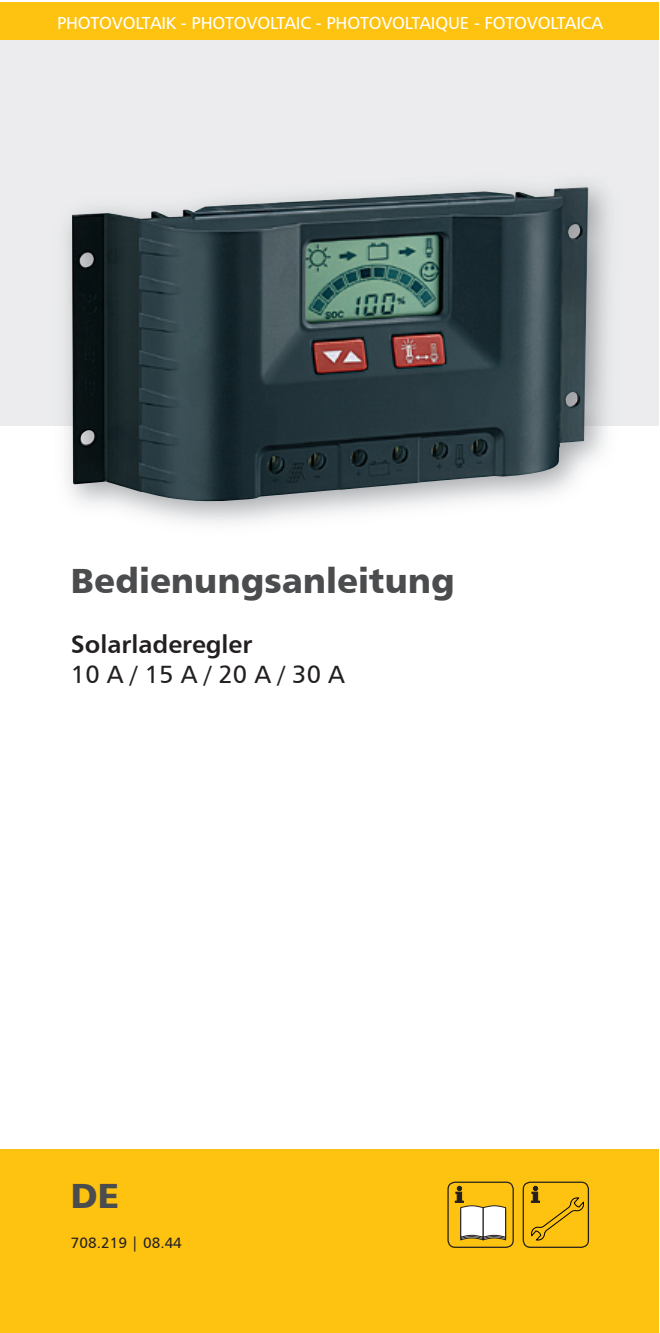
<style>
.page{position:relative;width:660px;height:1333px;background:#fff}
.page>*{position:absolute;margin:0;border:0;box-sizing:border-box;transform-origin:0 0}
.t1{font:35px "Humanist 777 BT Black B";color:#4b4c4d}
.t2{font:25px "Humanist 777 BT Bold B";color:#231f20}
.t3{font:25px "Humanist 777 BT Roman B";color:#231f20}
.t4{font:17.5px "Humanist 777 BT Roman B";letter-spacing:-.01em;color:#fff}
.t5{font:15px "Humanist 777 BT Roman B";color:#231f20}
</style>
<div class="page">
<div style="left:0;top:2px;width:658px;height:423px;background:#ececee"></div>
<img style="left:51px;top:183px;width:572px;height:340px">
<img style="left:72px;top:187px;width:515px;height:316px">
<div style="left:0;top:1149px;width:658px;height:183px;background:#fec210"></div>
<div style="left:0;top:2px;width:658px;height:38px;background:#fec210"></div>
<div style="left:522px;top:1181px;width:66px;height:66px;border:1px solid #231f20;border-radius:7px"></div>
<svg style="left:530px;top:1185px;width:53px;height:55px"></svg>
<div style="left:447px;top:1181px;width:66px;height:66px;border:1px solid #231f20;border-radius:7px"></div>
<svg style="left:454px;top:1185px;width:51px;height:55px"></svg>
<p class="t4" style="left:57px;top:12px;width:547px">PHOTOVOLTAIK - PHOTOVOLTAIC - PHOTOVOLTAIQUE - FOTOVOLTAICA</p>
<h1 class="t1" style="left:71px;top:558px;width:385px">Bedienungsanleitung</h1>
<h2 class="t2" style="left:71px;top:628px;width:183px">Solarladeregler</h2>
<h2 class="t3" style="left:71px;top:658px;width:275px">10 A / 15 A / 20 A / 30 A</h2>
<h1 class="t1" style="left:71px;top:1173px;width:50px">DE</h1>
<p class="t5" style="left:71px;top:1233px;width:112px">708.219 | 08.44</p>
</div>
